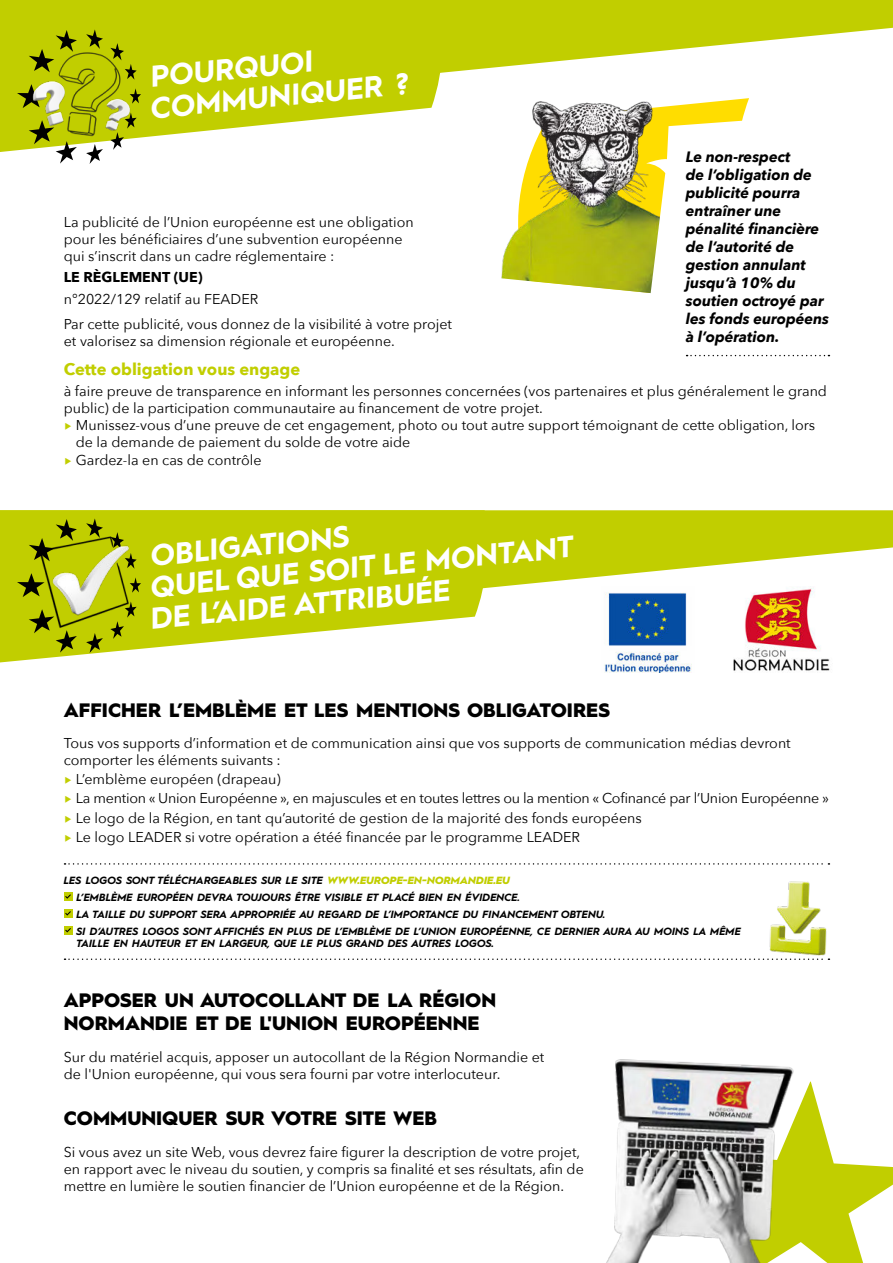
<style>
.page{position:relative;width:893px;height:1263px;background:#fff}
.page>*{position:absolute;margin:0;border:0;box-sizing:border-box;transform-origin:0 0}
.t1{font:700 30px/31.3px "Hurme Geometric Sans 1";color:#fff}
.t2{font:900 19.5px/23.4px "Hurme Geometric Sans 1";color:#000}
.t3{font:700 16.5px "Avenir Next";color:#c1ce00}
.t4{font:italic 700 15px/18px "Avenir Next";color:#000}
.t5{font:14.25px/17.1px "Avenir Next";color:#000}
.t6{font:700 14.25px "Avenir Next";color:#000}
.t7{font:italic 700 10.5px/16.8px "Hurme Geometric Sans 1";color:#000}
.s1{font-family:"Hurme Geometric Sans 1";font-weight:900;color:#c1ce00}
.s2{font-weight:900;color:#c1ce00}
</style>
<div class="page">
<img style="left:501px;top:117px;width:214px;height:176px">
<svg style="left:841px;top:1163px;width:52px;height:100px"></svg>
<img style="left:606px;top:1059px;width:235px;height:204px">
<div style="left:64px;top:892px;width:8px;height:9px;background:#c1ce00"></div>
<svg style="left:65px;top:894px;width:6px;height:5px"></svg>
<div style="left:64px;top:909px;width:8px;height:9px;background:#c1ce00"></div>
<svg style="left:65px;top:911px;width:6px;height:4px"></svg>
<div style="left:64px;top:926px;width:8px;height:9px;background:#c1ce00"></div>
<svg style="left:65px;top:928px;width:6px;height:4px"></svg>
<svg style="left:65px;top:863px;width:764px;height:2px"></svg>
<svg style="left:65px;top:958px;width:764px;height:2px"></svg>
<img style="left:769px;top:881px;width:58px;height:75px">
<svg style="left:643px;top:119px;width:186px;height:237px"></svg>
<svg style="left:447px;top:0;width:446px;height:117px"></svg>
<svg style="left:490px;top:510px;width:403px;height:78px;fill:#c1ce00"></svg>
<svg style="left:0;top:0;width:447px;height:152px;fill:#c1ce00"></svg>
<svg style="left:0;top:510px;width:490px;height:153px;fill:#c1ce00"></svg>
<svg style="left:131px;top:88px;width:10px;height:16px"></svg>
<svg style="left:17px;top:84px;width:14px;height:24px"></svg>
<svg style="left:110px;top:43px;width:27px;height:37px"></svg>
<svg style="left:110px;top:112px;width:27px;height:38px"></svg>
<svg style="left:86px;top:144px;width:17px;height:20px"></svg>
<svg style="left:29px;top:120px;width:48px;height:44px"></svg>
<svg style="left:29px;top:30px;width:48px;height:42px"></svg>
<svg style="left:86px;top:29px;width:17px;height:20px"></svg>
<img style="left:31px;top:52px;width:100px;height:84px">
<svg style="left:130px;top:577px;width:11px;height:16px"></svg>
<svg style="left:17px;top:573px;width:20px;height:24px"></svg>
<svg style="left:110px;top:532px;width:27px;height:37px"></svg>
<svg style="left:110px;top:601px;width:27px;height:38px"></svg>
<svg style="left:86px;top:633px;width:17px;height:20px"></svg>
<svg style="left:29px;top:609px;width:48px;height:44px"></svg>
<svg style="left:29px;top:519px;width:48px;height:42px"></svg>
<svg style="left:86px;top:518px;width:17px;height:17px"></svg>
<img style="left:37px;top:535px;width:93px;height:94px">
<img style="left:598px;top:587px;width:239px;height:85px">
<h1 class="t1" style="left:146px;top:61px;width:261px;rotate:-5deg">POURQUOI<br>COMMUNIQUER ?</h1>
<p class="t4" style="left:686px;top:148px;width:145px">Le non-respect<br>de l’obligation de publicité pourra entraîner une pénalité financière de l’autorité de gestion annulant jusqu’à 10% du soutien octroyé par les fonds européens à l’opération.</p>
<p class="t5" style="left:64px;top:215px;width:351px">La publicité de l’Union européenne est une obligation pour les bénéficiaires d’une subvention européenne qui s’inscrit dans un cadre réglementaire :</p>
<p class="t6" style="left:64px;top:269px;width:140px">LE RÈGLEMENT (UE)</p>
<p class="t5" style="left:64px;top:287px;width:390px;line-height:25.7px">n°2022/129 relatif au FEADER<br>Par cette publicité, vous donnez de la visibilité à votre projet</p>
<p class="t5" style="left:64px;top:334px;width:333px">et valorisez sa dimension régionale et européenne.</p>
<p class="t3" style="left:64px;top:360px;width:238px">Cette obligation vous engage</p>
<p class="t5" style="left:64px;top:384px;width:765px">à faire preuve de transparence en informant les personnes concernées (vos partenaires et plus généralement le grand</p>
<p class="t5" style="left:64px;top:399px;width:481px">public) de la participation communautaire au financement de votre projet.</p>
<p class="t5" style="left:64px;top:418px;width:753px"><span class="s1">►</span> Munissez-vous d’une preuve de cet engagement, photo ou tout autre support témoignant de cette obligation, lors</p>
<p class="t5" style="left:76px;top:435px;width:336px">de la demande de paiement du solde de votre aide</p>
<p class="t5" style="left:64px;top:452px;width:199px"><span class="s1">►</span> Gardez-la en cas de contrôle</p>
<h1 class="t1" style="left:143px;top:540px;width:429px;rotate:-5deg">OBLIGATIONS<br>QUEL QUE SOIT LE MONTANT<br>DE L’AIDE ATTRIBUÉE</h1>
<h2 class="t2" style="left:64px;top:697px;width:548px">AFFICHER L’EMBLÈME ET LES MENTIONS OBLIGATOIRES</h2>
<p class="t5" style="left:64px;top:735px;width:728px">Tous vos supports d’information et de communication ainsi que vos supports de communication médias devront comporter les éléments suivants :</p>
<p class="t5" style="left:64px;top:771px;width:767px;line-height:19.2px"><span class="s1">►</span> L’emblème européen (drapeau)<br><span class="s1">►</span> La mention « Union Européenne », en majuscules et en toutes lettres ou la mention « Cofinancé par l’Union Européenne » <span class="s1">►</span> Le logo de la Région, en tant qu’autorité de gestion de la majorité des fonds européens<br><span class="s1">►</span> Le logo LEADER si votre opération a étéé financée par le programme LEADER</p>
<p class="t7" style="left:77px;top:872px;width:666px;text-indent:-13px">LES LOGOS SONT TÉLÉCHARGEABLES SUR LE SITE <span class="s2">WWW.EUROPE-EN-NORMANDIE.EU<br></span>L’EMBLÈME EUROPÉEN DEVRA TOUJOURS ÊTRE VISIBLE ET PLACÉ BIEN EN ÉVIDENCE.<br>LA TAILLE DU SUPPORT SERA APPROPRIÉE AU REGARD DE L’IMPORTANCE DU FINANCEMENT OBTENU.<br>SI D’AUTRES LOGOS SONT AFFICHÉS EN PLUS DE L’EMBLÈME DE L’UNION EUROPÉENNE, CE DERNIER AURA AU MOINS LA MÊME</p>
<p class="t7" style="left:77px;top:935px;width:419px">TAILLE EN HAUTEUR ET EN LARGEUR, QUE LE PLUS GRAND DES AUTRES LOGOS.</p>
<h2 class="t2" style="left:64px;top:988px;width:434px">APPOSER UN AUTOCOLLANT DE LA RÉGION<br>NORMANDIE ET DE L'UNION EUROPÉENNE</h2>
<p class="t5" style="left:64px;top:1049px;width:482px">Sur du matériel acquis, apposer un autocollant de la Région Normandie et de l'Union européenne, qui vous sera fourni par votre interlocuteur.</p>
<h2 class="t2" style="left:64px;top:1106px;width:375px">COMMUNIQUER SUR VOTRE SITE WEB</h2>
<p class="t5" style="left:64px;top:1142px;width:522px">Si vous avez un site Web, vous devrez faire figurer la description de votre projet, en rapport avec le niveau du soutien, y compris sa finalité et ses résultats, afin de mettre en lumière le soutien financier de l’Union européenne et de la Région.</p>
</div>
